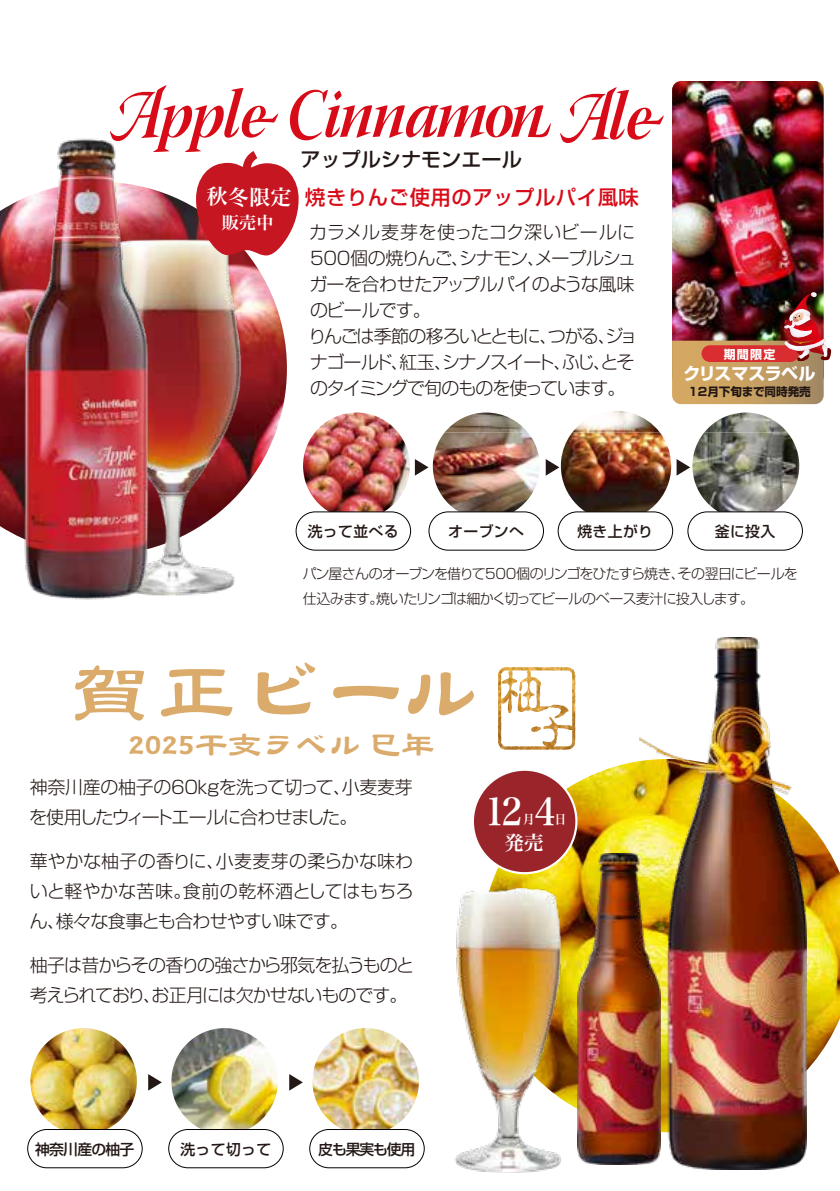
<style>
.page{position:relative;width:840px;height:1191px;background:#fff}
.page>*{position:absolute;margin:0;border:0;box-sizing:border-box;transform-origin:0 0}
.t1{font:37.6px "Hira Min Pro N W6";color:#fff;scale:.9 1}
.t2{font:33.2px "DFTF Lei Sho W5 WIN RKSJ H";color:#daab6b}
.t3{font:21px "Hira Min Pro N W6";color:#fff}
.t4{font:500 20.4px "Shin Go Pro";letter-spacing:.025em;color:#d80b18}
.t5{font:500 20px "Shin Go Pro";color:#231815}
.t6{font:19.6px "Hira Min Pro N W6";color:#fff}
.t7{font:300 18px/26px "Shin Go Pro";letter-spacing:-.05em;color:#231815}
.t8{font:300 18px/30px "Shin Go Pro";letter-spacing:-.01em;color:#231815}
.t9{font:17.2px "Hira Min Pro N W6";color:#fff}
.t10{font:700 17px "Shin Go Pro";letter-spacing:-.03em;color:#fff}
.t11{font:500 14.8px "Shin Go Pro";letter-spacing:.025em;color:#231815}
.t12{font:500 14.8px "Shin Go Pro";letter-spacing:-.05em;color:#231815}
.t13{font:500 14.8px "Shin Go Pro";letter-spacing:-.075em;color:#231815}
.t14{font:300 14px/24.4px "Shin Go Pro";letter-spacing:-.06em;color:#231815}
.t15{font:12.6px "Hira Min Pro N W6";color:#fff;scale:.9 1}
.t16{font:700 12px "Shin Go Pro";color:#fff}
.t17{font:700 11.6px "Shin Go Pro";color:#231815}
</style>
<div class="page">
<img style="left:490px;top:761px;width:349px;height:371px">
<img style="left:263px;top:255px;width:65px;height:296px">
<img style="left:0;top:138px;width:263px;height:462px">
<svg style="left:560px;top:87px;width:103px;height:56px"></svg>
<img style="left:693px;top:432px;width:80px;height:23px">
<img style="left:704px;top:412px;width:69px;height:20px">
<img style="left:432px;top:432px;width:107px;height:87px">
<img style="left:445px;top:412px;width:82px;height:20px">
<img style="left:303px;top:412px;width:106px;height:107px;border-radius:53px">
<img style="left:560px;top:432px;width:110px;height:89px">
<img style="left:572px;top:413px;width:87px;height:19px">
<img style="left:612px;top:411px;width:17px;height:2px">
<svg style="left:414px;top:459px;width:14px;height:16px"></svg>
<svg style="left:545px;top:459px;width:14px;height:16px"></svg>
<svg style="left:676px;top:459px;width:13px;height:16px"></svg>
<div style="left:296px;top:512px;width:114px;height:38px;background:#fff;border-radius:19px"></div>
<div style="left:295px;top:511px;width:116px;height:39px;border:1px solid #040000;border-radius:19px"></div>
<div style="left:429px;top:512px;width:114px;height:38px;background:#fff;border-radius:19px"></div>
<div style="left:428px;top:511px;width:115px;height:39px;border:1px solid #040000;border-radius:19px"></div>
<div style="left:558px;top:512px;width:114px;height:38px;background:#fff;border-radius:19px"></div>
<div style="left:557px;top:511px;width:115px;height:39px;border:1px solid #040000;border-radius:19px"></div>
<div style="left:687px;top:511px;width:115px;height:39px;border:1px solid #040000;border-radius:19px"></div>
<svg style="left:110px;top:85px;width:440px;height:170px"></svg>
<img style="left:672px;top:81px;width:151px;height:211px">
<img style="left:672px;top:292px;width:158px;height:112px">
<svg style="left:75px;top:665px;width:69px;height:55px"></svg>
<svg style="left:161px;top:669px;width:71px;height:47px"></svg>
<svg style="left:257px;top:662px;width:58px;height:52px"></svg>
<svg style="left:333px;top:686px;width:65px;height:13px"></svg>
<svg style="left:408px;top:672px;width:65px;height:43px"></svg>
<img style="left:497px;top:667px;width:8px;height:73px">
<img style="left:455px;top:888px;width:113px;height:284px">
<img style="left:639px;top:637px;width:167px;height:532px">
<img style="left:577px;top:853px;width:82px;height:311px">
<img style="left:30px;top:1028px;width:107px;height:106px;border-radius:53px">
<div style="left:28px;top:1129px;width:114px;height:38px;background:#fff;border-radius:19px"></div>
<div style="left:27px;top:1129px;width:116px;height:39px;border:1px solid #040000;border-radius:19px"></div>
<svg style="left:148px;top:1074px;width:14px;height:16px"></svg>
<img style="left:171px;top:1028px;width:107px;height:106px;border-radius:53px">
<div style="left:169px;top:1129px;width:114px;height:38px;background:#fff;border-radius:19px"></div>
<div style="left:168px;top:1129px;width:115px;height:39px;border:1px solid #040000;border-radius:19px"></div>
<svg style="left:289px;top:1074px;width:14px;height:16px"></svg>
<img style="left:312px;top:1028px;width:106px;height:106px;border-radius:53px">
<div style="left:309px;top:1129px;width:115px;height:38px;background:#fff;border-radius:19px"></div>
<div style="left:309px;top:1129px;width:115px;height:39px;border:1px solid #040000;border-radius:19px"></div>
<div style="left:472px;top:769px;width:104px;height:104px;background:#992429;border-radius:50%"></div>
<div style="left:471px;top:768px;width:106px;height:106px;border:2px solid #fff;border-radius:50%"></div>
<p class="t3" style="left:207px;top:178px;width:86px;rotate:1deg">秋冬限定</p>
<p class="t9" style="left:222px;top:208px;width:53px">販売中</p>
<p class="t5" style="left:300px;top:143px;width:223px">アップルシナモンエール</p>
<p class="t4" style="left:305px;top:180px;width:335px">焼きりんご使用のアップルパイ風味</p>
<p class="t7" style="left:308px;top:217px;width:330px">カラメル麦芽を使ったコク深いビールに<br>500個の焼りんご、シナモン、メープルシュガーを合わせたアップルパイのような風味のビールです。<br>りんごは季節の移ろいとともに、つがる、ジョナゴールド、紅玉、シナノスイート、ふじ、とそのタイミングで旬のものを使っています。</p>
<p class="t16" style="left:723px;top:344px;width:53px">期間限定</p>
<p class="t10" style="left:683px;top:360px;width:133px">クリスマスラベル</p>
<p class="t17" style="left:688px;top:382px;width:124px">12月下旬まで同時発売</p>
<p class="t11" style="left:307px;top:519px;width:92px">洗って並べる</p>
<p class="t11" style="left:448px;top:519px;width:77px">オーブンへ</p>
<p class="t11" style="left:577px;top:519px;width:77px">焼き上がり</p>
<p class="t11" style="left:714px;top:519px;width:62px">釜に投入</p>
<p class="t14" style="left:302px;top:560px;width:496px">パン屋さんのオーブンを借りて500個のリンゴをひたすら焼き、その翌日にビールを仕込みます。焼いたリンゴは細かく切ってビールのベース麦汁に投入します。</p>
<h2 class="t2" style="left:128px;top:728px;width:308px">2025干支ラベル巳年</h2>
<p class="t7" style="left:29px;top:769px;width:385px;line-height:30px">神奈川産の柚子の60kgを洗って切って、小麦麦芽を使用したウィートエールに合わせました。<br>　　</p>
<p class="t8" style="left:30px;top:843px;width:385px">華やかな柚子の香りに、小麦麦芽の柔らかな味わいと軽やかな苦味。食前の乾杯酒としてはもちろん、様々な食事とも合わせやすい味です。<br>　　</p>
<p class="t7" style="left:30px;top:947px;width:385px;line-height:30px">柚子は昔からその香りの強さから邪気を払うものと考えられており、お正月には欠かせないものです。</p>
<p class="t12" style="left:35px;top:1137px;width:101px">神奈川産の柚子</p>
<p class="t11" style="left:180px;top:1137px;width:92px">洗って切って</p>
<p class="t13" style="left:318px;top:1137px;width:98px">皮も果実も使用</p>
<h1 class="t1" style="left:484px;top:778px;width:81px">12 4</h1>
<p class="t15" style="left:522px;top:808px;width:14px">月</p>
<p class="t15" style="left:554px;top:808px;width:14px">日</p>
<p class="t6" style="left:504px;top:826px;width:41px">発売</p>
</div>
